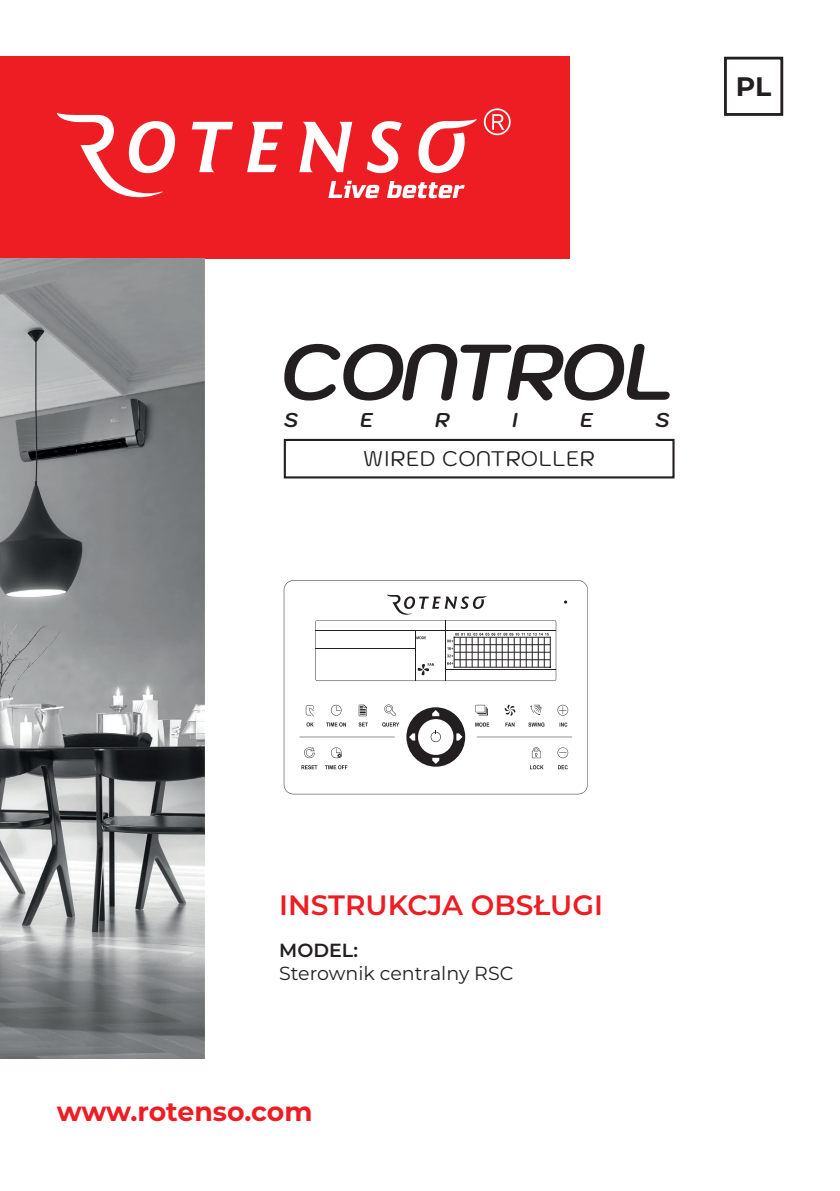
<style>
.page{position:relative;width:840px;height:1191px;background:#fff}
.page>*{position:absolute;margin:0;border:0;box-sizing:border-box;transform-origin:0 0}
.t1{font:italic 700 78.6px "Kodchasan";letter-spacing:-.045em;color:#231f20}
.t2{font:600 28px "Montserrat";color:#ee1d23}
.t3{font:700 26.8px "Montserrat";letter-spacing:-.005em;color:#ee1d23}
.t4{font:700 26.8px "Montserrat";color:#231f20}
.t5{font:21.2px "Kodchasan";letter-spacing:.02em;color:#231f20}
.t6{font:italic 700 20px "Kodchasan";color:#231f20}
.t7{font:19px "Montserrat";color:#231f20}
.t8{font:600 19px "Montserrat";color:#231f20}
</style>
<div class="page">
<div style="left:0;top:57px;width:569px;height:202px;background:#ee1d23"></div>
<img style="left:0;top:259px;width:204px;height:799px">
<svg style="left:57px;top:113px;width:419px;height:86px"></svg>
<svg style="left:483px;top:108px;width:27px;height:27px"></svg>
<div style="left:283px;top:439px;width:391px;height:39px;border:2px solid #231f20"></div>
<div style="left:723px;top:57px;width:59px;height:59px;border:3px solid #231f20"></div>
<svg style="left:283px;top:580px;width:304px;height:214px"></svg>
<svg style="left:563px;top:600px;width:4px;height:3px"></svg>
<svg style="left:315px;top:594px;width:241px;height:87px"></svg>
<svg style="left:306px;top:722px;width:7px;height:4px"></svg>
<svg style="left:326px;top:722px;width:20px;height:4px"></svg>
<svg style="left:358px;top:722px;width:9px;height:4px"></svg>
<svg style="left:382px;top:722px;width:17px;height:5px"></svg>
<svg style="left:301px;top:765px;width:16px;height:4px"></svg>
<svg style="left:325px;top:765px;width:22px;height:4px"></svg>
<svg style="left:475px;top:722px;width:14px;height:4px"></svg>
<svg style="left:505px;top:722px;width:9px;height:4px"></svg>
<svg style="left:528px;top:722px;width:16px;height:4px"></svg>
<svg style="left:559px;top:722px;width:8px;height:4px"></svg>
<svg style="left:529px;top:765px;width:14px;height:4px"></svg>
<svg style="left:557px;top:765px;width:10px;height:4px"></svg>
<svg style="left:305px;top:705px;width:9px;height:11px"></svg>
<svg style="left:331px;top:705px;width:10px;height:10px"></svg>
<svg style="left:358px;top:704px;width:9px;height:12px"></svg>
<svg style="left:384px;top:704px;width:11px;height:12px"></svg>
<svg style="left:475px;top:705px;width:12px;height:10px"></svg>
<svg style="left:504px;top:704px;width:11px;height:12px"></svg>
<svg style="left:530px;top:705px;width:11px;height:10px"></svg>
<svg style="left:557px;top:705px;width:11px;height:10px"></svg>
<svg style="left:331px;top:747px;width:10px;height:11px"></svg>
<svg style="left:557px;top:747px;width:11px;height:11px"></svg>
<svg style="left:304px;top:747px;width:10px;height:11px"></svg>
<svg style="left:531px;top:747px;width:9px;height:11px"></svg>
<svg style="left:406px;top:707px;width:59px;height:59px"></svg>
<svg style="left:476px;top:736px;width:96px;height:1px"></svg>
<svg style="left:299px;top:736px;width:95px;height:1px"></svg>
<p class="t4" style="left:735px;top:67px;width:37px">PL</p>
<p class="t1" style="left:279px;top:327px;width:396px">CONTROL</p>
<p class="t6" style="left:283px;top:408px;width:16px">S</p>
<p class="t6" style="left:360px;top:408px;width:15px">E</p>
<p class="t6" style="left:435px;top:408px;width:16px">R</p>
<p class="t6" style="left:511px;top:408px;width:8px">I</p>
<p class="t6" style="left:579px;top:408px;width:15px">E</p>
<p class="t6" style="left:654px;top:408px;width:16px">S</p>
<p class="t5" style="left:363px;top:446px;width:233px">WIRED CONTROLLER</p>
<p class="t2" style="left:279px;top:885px;width:325px">INSTRUKCJA OBSŁUGI</p>
<p class="t8" style="left:279px;top:936px;width:80px">MODEL:</p>
<p class="t7" style="left:279px;top:959px;width:235px">Sterownik centralny RSC</p>
<p class="t3" style="left:57px;top:1092px;width:257px">www.rotenso.com</p>
</div>
